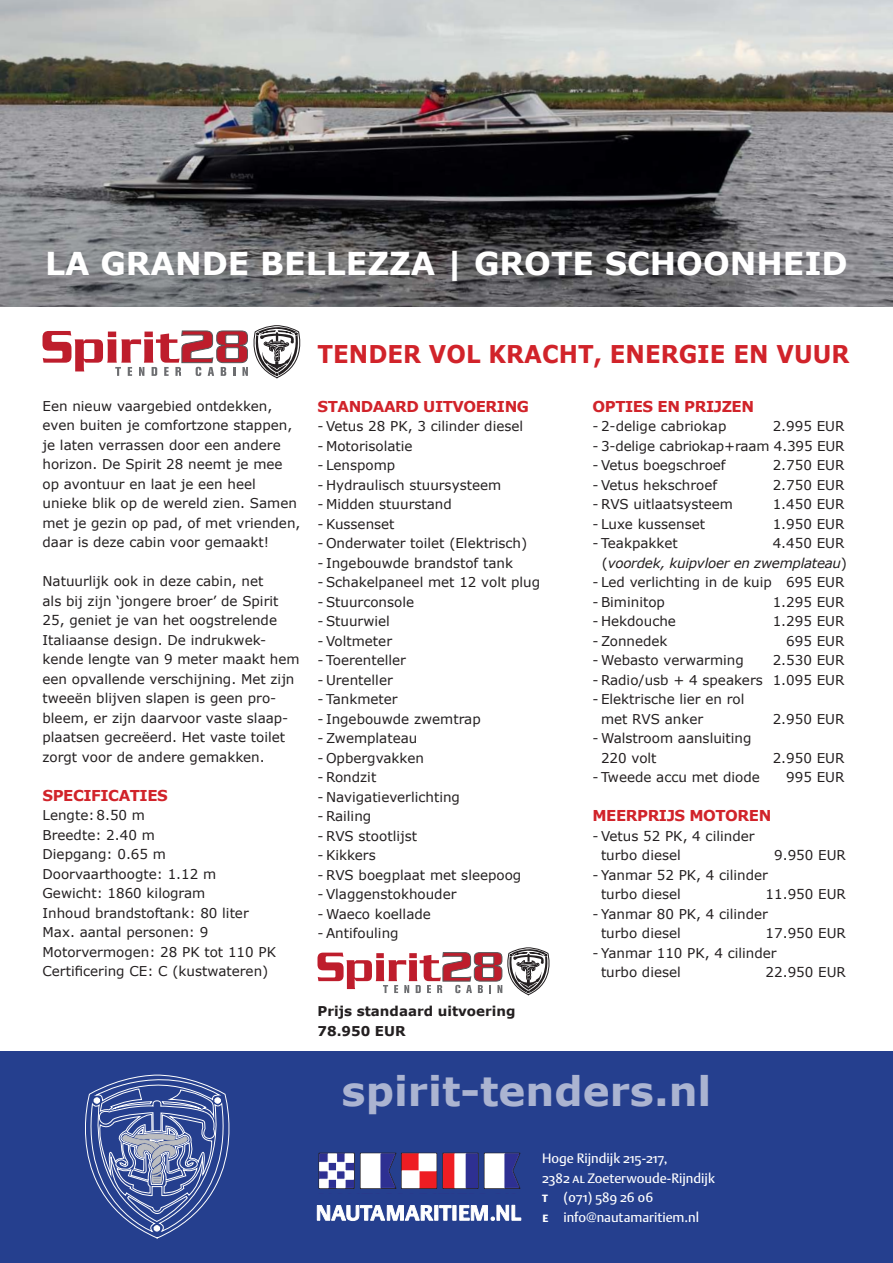
<style>
.page{position:relative;width:893px;height:1263px;background:#fff}
.page>*{position:absolute;margin:0;border:0;box-sizing:border-box;transform-origin:0 0}
.t1{font:700 40.65px "Verdana";color:#abb4d1}
.t2{font:700 31.5px "Verdana";color:#fff}
.t3{font:700 24.45px "Verdana";color:#d1232a;scale:.94 1}
.t4{font:700 15px "Verdana";letter-spacing:-.03em;color:#d1232a}
.t5{font:13.5px/19.5px "Verdana";color:#231f20}
.Normaal{font:13.5px "DTL Argo ST";color:#fff}
.t6{font:700 13.5px/19.5px "Verdana";color:#231f20}
.t7{font:italic 13.5px "Verdana";letter-spacing:-.02em;color:#231f20}
.Normaal-2{font:13.5px "DTL Argo T";color:#fff}
.s1{font-style:normal}
.s2{font-family:"DTL Argo ST"}
.s3{font-family:"DTL Argo T Caps"}
.s4{font-family:"DTL Argo T Caps";font-weight:700}
</style>
<div class="page">
<svg style="left:43px;top:325px;width:258px;height:53px"></svg>
<img style="left:0;top:0;width:893px;height:306px">
<div style="left:0;top:1052px;width:893px;height:211px;background:#253f8e"></div>
<svg style="left:318px;top:1152px;width:203px;height:37px"></svg>
<div style="left:402px;top:1154px;width:17px;height:17px;background:#ee1d23"></div>
<div style="left:402px;top:1154px;width:17px;height:17px;border:1px solid #ee1d23"></div>
<div style="left:419px;top:1171px;width:17px;height:17px;background:#ee1d23"></div>
<div style="left:419px;top:1171px;width:17px;height:17px;border:1px solid #ee1d23"></div>
<div style="left:419px;top:1154px;width:17px;height:17px;background:#fff"></div>
<div style="left:402px;top:1171px;width:17px;height:17px;background:#fff"></div>
<div style="left:444px;top:1154px;width:11px;height:34px;background:#ee1d23"></div>
<div style="left:444px;top:1154px;width:11px;height:34px;border:1px solid #ee1d23"></div>
<div style="left:455px;top:1154px;width:11px;height:34px;background:#fff"></div>
<div style="left:455px;top:1154px;width:11px;height:34px;border:1px solid #fff"></div>
<div style="left:466px;top:1154px;width:11px;height:34px;background:#2e3092"></div>
<svg style="left:317px;top:1204px;width:204px;height:17px"></svg>
<svg style="left:85px;top:1075px;width:144px;height:163px"></svg>
<svg style="left:317px;top:948px;width:233px;height:47px"></svg>
<p class="t2" style="left:45px;top:241px;width:804px">LA GRANDE BELLEZZA | GROTE SCHOONHEID</p>
<p class="t5" style="left:43px;top:396px;width:259px">Een nieuw vaargebied ontdekken, even buiten je comfortzone stappen, je laten verrassen door een andere horizon. De Spirit 28 neemt je mee op avontuur en laat je een heel unieke blik op de wereld zien. Samen met je gezin op pad, of met vrienden, daar is deze cabin voor gemaakt!</p>
<p class="t5" style="left:43px;top:571px;width:259px">Natuurlijk ook in deze cabin, net<br>als bij zijn ‘jongere broer’ de Spirit 25, geniet je van het oogstrelende Italiaanse design. De indrukwek&shy;kende lengte van 9 meter maakt hem een opvallende verschijning. Met zijn tweeën blijven slapen is geen pro&shy;bleem, er zijn daarvoor vaste slaap&shy;plaatsen gecreëerd. Het vaste toilet zorgt voor de andere gemakken.</p>
<p class="t4" style="left:43px;top:784px;width:127px">SPECIFICATIES</p>
<p class="t5" style="left:43px;top:805px;width:104px">Lengte:8.50 m</p>
<p class="t5" style="left:43px;top:825px;width:114px">Breedte: 2.40 m</p>
<p class="t5" style="left:43px;top:844px;width:125px">Diepgang: 0.65 m</p>
<p class="t5" style="left:43px;top:864px;width:175px">Doorvaarthoogte: 1.12 m</p>
<p class="t5" style="left:43px;top:883px;width:164px">Gewicht: 1860 kilogram</p>
<p class="t5" style="left:43px;top:903px;width:208px">Inhoud brandstoftank: 80 liter</p>
<p class="t5" style="left:43px;top:922px;width:167px">Max. aantal personen: 9</p>
<p class="t5" style="left:43px;top:942px;width:235px">Motorvermogen: 28 PK tot 110 PK</p>
<p class="t5" style="left:43px;top:961px;width:227px">Certificering CE: C (kustwateren)</p>
<p class="t3" style="left:317px;top:336px;width:567px">TENDER VOL KRACHT, ENERGIE EN VUUR</p>
<p class="t4" style="left:317px;top:396px;width:213px">STANDAARD UITVOERING</p>
<p class="t5" style="left:317px;top:416px;width:207px">- Vetus 28 PK, 3 cilinder diesel</p>
<p class="t5" style="left:317px;top:436px;width:97px">- Motorisolatie</p>
<p class="t5" style="left:317px;top:455px;width:79px">- Lenspomp</p>
<p class="t5" style="left:317px;top:475px;width:185px">- Hydraulisch stuursysteem</p>
<p class="t5" style="left:317px;top:494px;width:136px">- Midden stuurstand</p>
<p class="t5" style="left:317px;top:514px;width:79px">- Kussenset</p>
<p class="t5" style="left:317px;top:533px;width:211px">- Onderwater toilet (Elektrisch)</p>
<p class="t5" style="left:317px;top:553px;width:197px">- Ingebouwde brandstof tank</p>
<p class="t5" style="left:317px;top:572px;width:224px">- Schakelpaneel met 12 volt plug</p>
<p class="t5" style="left:317px;top:592px;width:98px">- Stuurconsole</p>
<p class="t5" style="left:317px;top:611px;width:74px">- Stuurwiel</p>
<p class="t5" style="left:317px;top:631px;width:76px">- Voltmeter</p>
<p class="t5" style="left:317px;top:650px;width:90px">- Toerenteller</p>
<p class="t5" style="left:317px;top:670px;width:77px">- Urenteller</p>
<p class="t5" style="left:317px;top:689px;width:82px">- Tankmeter</p>
<p class="t5" style="left:317px;top:709px;width:165px">- Ingebouwde zwemtrap</p>
<p class="t5" style="left:317px;top:728px;width:101px">- Zwemplateau</p>
<p class="t5" style="left:317px;top:748px;width:108px">- Opbergvakken</p>
<p class="t5" style="left:317px;top:767px;width:60px">- Rondzit</p>
<p class="t5" style="left:317px;top:787px;width:144px">- Navigatieverlichting</p>
<p class="t5" style="left:317px;top:806px;width:55px">- Railing</p>
<p class="t5" style="left:317px;top:826px;width:101px">- RVS stootlijst</p>
<p class="t5" style="left:317px;top:845px;width:60px">- Kikkers</p>
<p class="t5" style="left:317px;top:865px;width:205px">- RVS boegplaat met sleepoog</p>
<p class="t5" style="left:317px;top:884px;width:140px">- Vlaggenstokhouder</p>
<p class="t5" style="left:317px;top:904px;width:115px">- Waeco koellade</p>
<p class="t5" style="left:317px;top:923px;width:83px">- Antifouling</p>
<p class="t4" style="left:592px;top:396px;width:163px">OPTIES EN PRIJZEN</p>
<p class="t5" style="left:592px;top:416px;width:136px">- 2-delige cabriokap</p>
<p class="t5" style="left:773px;top:416px;width:73px">2.995 EUR</p>
<p class="t5" style="left:592px;top:436px;width:254px">- 3-delige cabriokap+raam 4.395 EUR</p>
<p class="t5" style="left:592px;top:455px;width:135px">- Vetus boegschroef</p>
<p class="t5" style="left:773px;top:455px;width:73px">2.750 EUR</p>
<p class="t5" style="left:592px;top:475px;width:126px">- Vetus hekschroef</p>
<p class="t5" style="left:773px;top:475px;width:73px">2.750 EUR</p>
<p class="t5" style="left:592px;top:494px;width:142px">- RVS uitlaatsysteem</p>
<p class="t5" style="left:773px;top:494px;width:73px">1.450 EUR</p>
<p class="t5" style="left:592px;top:514px;width:114px">- Luxe kussenset</p>
<p class="t5" style="left:773px;top:514px;width:73px">1.950 EUR</p>
<p class="t5" style="left:592px;top:533px;width:87px">- Teakpakket</p>
<p class="t5" style="left:773px;top:533px;width:73px">4.450 EUR</p>
<p class="t7" style="left:602px;top:553px;width:247px"><span class="s1">(</span>voordek, kuipvloer en zwemplateau<span class="s1">)</span></p>
<p class="t5" style="left:592px;top:572px;width:254px">- Led verlichting in de kuip 695 EUR</p>
<p class="t5" style="left:592px;top:592px;width:74px">- Biminitop</p>
<p class="t5" style="left:773px;top:592px;width:73px">1.295 EUR</p>
<p class="t5" style="left:592px;top:611px;width:85px">- Hekdouche</p>
<p class="t5" style="left:773px;top:611px;width:73px">1.295 EUR</p>
<p class="t5" style="left:592px;top:631px;width:77px">- Zonnedek</p>
<p class="t5" style="left:786px;top:631px;width:60px">695 EUR</p>
<p class="t5" style="left:592px;top:650px;width:153px">- Webasto verwarming</p>
<p class="t5" style="left:773px;top:650px;width:73px">2.530 EUR</p>
<p class="t5" style="left:592px;top:670px;width:254px">- Radio/usb + 4 speakers 1.095 EUR</p>
<p class="t5" style="left:601px;top:689px;width:145px;text-indent:-9px">- Elektrische lier en rol met RVS anker</p>
<p class="t5" style="left:773px;top:709px;width:73px">2.950 EUR</p>
<p class="t5" style="left:592px;top:728px;width:161px">- Walstroom aansluiting</p>
<p class="t5" style="left:601px;top:748px;width:57px">220 volt</p>
<p class="t5" style="left:773px;top:748px;width:73px">2.950 EUR</p>
<p class="t5" style="left:592px;top:767px;width:169px">- Tweede accu met diode</p>
<p class="t5" style="left:786px;top:767px;width:60px">995 EUR</p>
<p class="t4" style="left:592px;top:805px;width:180px">MEERPRIJS MOTOREN</p>
<p class="t5" style="left:601px;top:826px;width:155px;text-indent:-9px">- Vetus 52 PK, 4 cilinder turbo diesel</p>
<p class="t5" style="left:774px;top:845px;width:73px">9.950 EUR</p>
<p class="t5" style="left:601px;top:865px;width:169px;text-indent:-9px">- Yanmar 52 PK, 4 cilinder turbo diesel</p>
<p class="t5" style="left:766px;top:884px;width:82px">11.950 EUR</p>
<p class="t5" style="left:601px;top:904px;width:169px;text-indent:-9px">- Yanmar 80 PK, 4 cilinder turbo diesel</p>
<p class="t5" style="left:766px;top:923px;width:82px">17.950 EUR</p>
<p class="t5" style="left:601px;top:943px;width:177px;text-indent:-9px">- Yanmar 110 PK, 4 cilinder turbo diesel</p>
<p class="t5" style="left:766px;top:962px;width:82px">22.950 EUR</p>
<p class="t6" style="left:317px;top:1001px;width:200px">Prijs standaard uitvoering<br>78.950 EUR</p>
<p class="t1" style="left:342px;top:1062px;width:371px">spirit-tenders.nl</p>
<p class="Normaal-2" style="left:542px;top:1150px;width:127px">Hoge Rijndijk <span class="s2">215-217,</span></p>
<p class="Normaal" style="left:542px;top:1170px;width:174px">2382 <span class="s3">al</span> Zoeterwoude-Rijndijk</p>
<p class="Normaal" style="left:542px;top:1189px;width:113px"><span class="s4">t</span> (071) 589 26 06</p>
<p class="Normaal" style="left:542px;top:1209px;width:159px"><span class="s4">e</span> info@nautamaritiem.nl</p>
</div>
